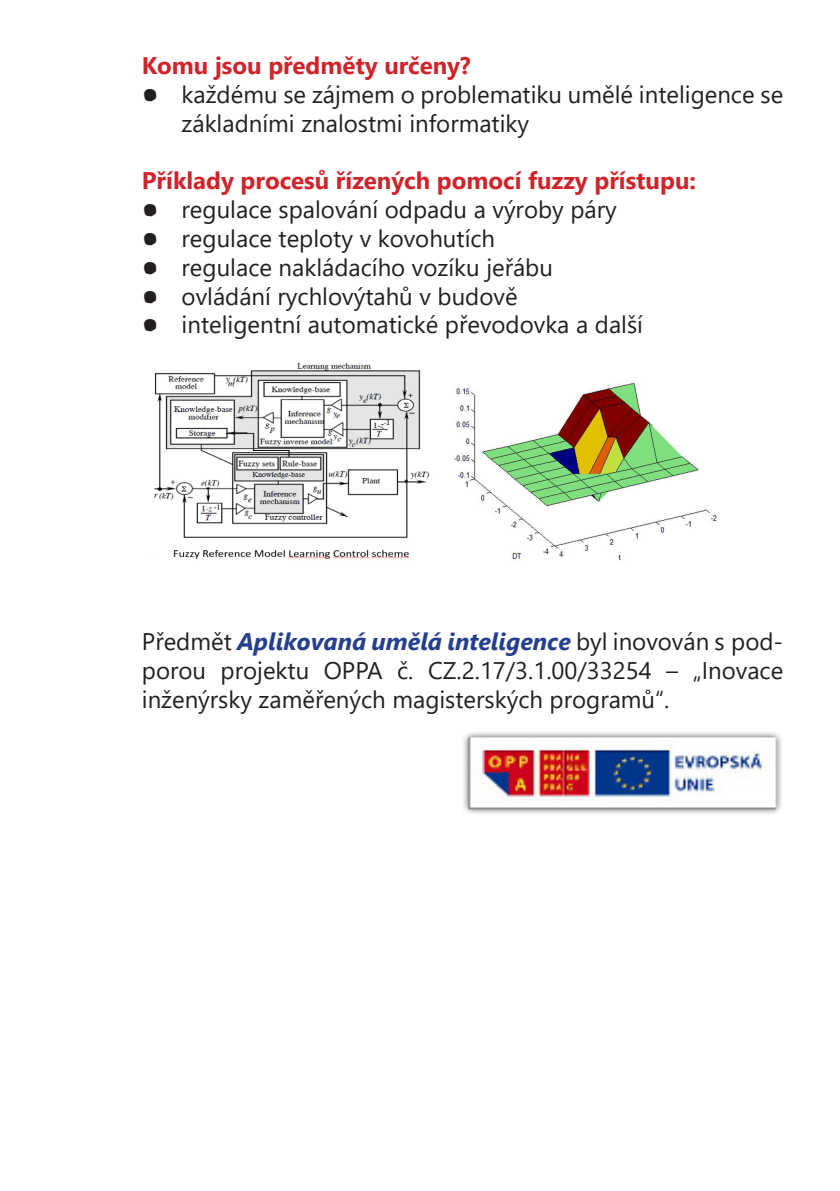
<style>
.page{position:relative;width:840px;height:1191px;background:#fff}
.page>*{position:absolute;margin:0;border:0;box-sizing:border-box;transform-origin:0 0}
.t1{font:28px/28.8px "Segoe Print";color:#231f20;text-align:justify}
.Body{font:24px/28.8px "Segoe UI";color:#231f20}
.Nadpis_1{font:700 24px "Segoe UI";color:#d1232a}
.s1{font-weight:700;font-style:italic;color:#253f8e}
</style>
<div class="page">
<img style="left:463px;top:732px;width:317px;height:82px">
<img style="left:153px;top:363px;width:277px;height:196px">
<img style="left:452px;top:380px;width:265px;height:180px">
<p class="Nadpis_1" style="left:142px;top:43px;width:330px">Komu jsou předměty určeny?</p>
<p class="Body" style="left:181px;top:78px;width:602px">každému se zájmem o problematiku umělé inteligence se základními znalostmi informatiky</p>
<p class="Nadpis_1" style="left:142px;top:158px;width:555px">Příklady procesů řízených pomocí fuzzy přístupu:</p>
<p class="Body" style="left:181px;top:193px;width:436px">regulace spalování odpadu a výroby páry</p>
<p class="Body" style="left:181px;top:222px;width:315px">regulace teploty v kovohutích</p>
<p class="Body" style="left:181px;top:251px;width:373px">regulace nakládacího vozíku jeřábu</p>
<p class="Body" style="left:181px;top:280px;width:337px">ovládání rychlovýtahů v budově</p>
<p class="Body" style="left:181px;top:308px;width:462px">inteligentní automatické převodovka a další</p>
<p class="t1" style="left:142px;top:78px;width:18px">●</p>
<p class="t1" style="left:142px;top:193px;width:18px">● ● ● ● ●</p>
<p class="Body" style="left:142px;top:625px;width:642px;text-align:justify">Předmět <span class="s1">Aplikovaná umělá inteligence</span> byl inovován s pod&shy;porou projektu OPPA č. CZ.2.17/3.1.00/33254 – „Inovace inženýrsky zaměřených magisterských programů“.</p>
</div>
